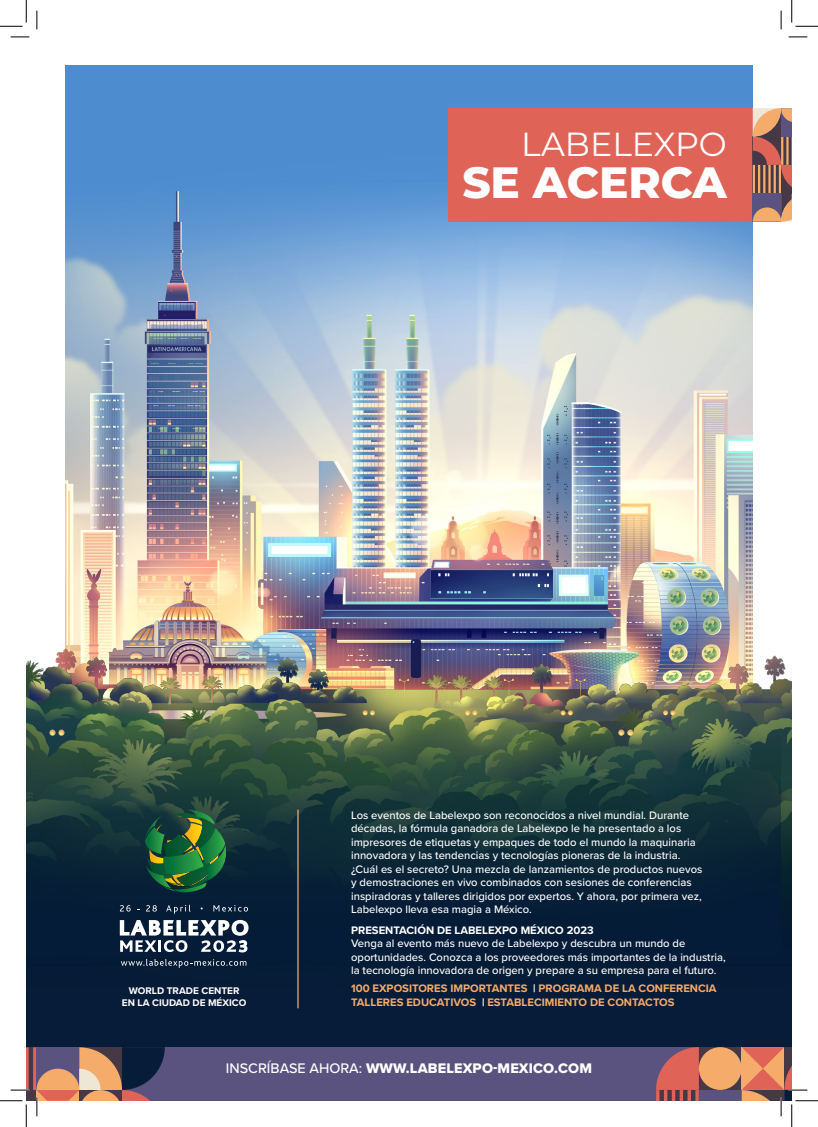
<style>
.page{position:relative;width:818px;height:1127px;background:#fff}
.page>*{position:absolute;margin:0;border:0;box-sizing:border-box;transform-origin:0 0}
.t1{font:800 43.75px "Montserrat";color:#fff}
.t2{font:33.38px "Montserrat";color:#fff}
.t3{font:14.38px "Proxima Nova Extrabld";letter-spacing:.01em;color:#fff}
.t4{font:500 11.25px/13.5px "Proxima Nova";color:#fff}
.t5{font:700 11.25px/13.5px "Proxima Nova";color:#f5ab69}
.t6{font:700 11.25px "Proxima Nova";color:#fff}
.t7{font:700 10px/12px "Proxima Nova";color:#fff;text-align:center}
.s1{color:#fff}
.s2{font-family:"Proxima Nova";font-weight:500}
</style>
<div class="page">
<img style="left:65px;top:65px;width:688px;height:413px">
<img style="left:26px;top:478px;width:766px;height:568px">
<svg style="left:26px;top:698px;width:755px;height:257px;background:#223c3d"></svg>
<div style="left:31px;top:1046px;width:761px;height:54px;background:#5a537f"></div>
<svg style="left:699px;top:1046px;width:42px;height:43px"></svg>
<div style="left:699px;top:1046px;width:42px;height:43px;background:#f5ab69;border-radius:50%"></div>
<svg style="left:656px;top:1046px;width:43px;height:54px"></svg>
<div style="left:448px;top:108px;width:305px;height:113px;background:#e06357"></div>
<svg style="left:753px;top:108px;width:39px;height:113px;background:#a37163"></svg>
<hr style="left:297px;top:809px;width:2px;height:199px;background:#f5ab69">
<svg style="left:145px;top:809px;width:85px;height:83px;background:#265e36"></svg>
<svg style="left:120px;top:904px;width:11px;height:7px"></svg>
<svg style="left:146px;top:904px;width:11px;height:7px"></svg>
<svg style="left:166px;top:904px;width:25px;height:9px"></svg>
<svg style="left:213px;top:904px;width:35px;height:7px"></svg>
<svg style="left:120px;top:919px;width:128px;height:33px"></svg>
<svg style="left:121px;top:958px;width:125px;height:9px"></svg>
<svg style="left:11px;top:36px;width:18px;height:2px"></svg>
<svg style="left:788px;top:36px;width:19px;height:2px"></svg>
<svg style="left:36px;top:11px;width:2px;height:18px"></svg>
<svg style="left:780px;top:11px;width:2px;height:18px"></svg>
<svg style="left:0;top:0;width:27px;height:27px"></svg>
<svg style="left:0;top:1046px;width:165px;height:80px"></svg>
<svg style="left:791px;top:0;width:27px;height:27px"></svg>
<svg style="left:741px;top:1046px;width:77px;height:80px"></svg>
<p class="t2" style="left:521px;top:121px;width:207px">LABELEXPO</p>
<p class="t1" style="left:462px;top:150px;width:266px">SE ACERCA</p>
<p class="t7" style="left:122px;top:984px;width:126px">WORLD TRADE CENTER<br>EN LA CIUDAD DE MÉXICO</p>
<p class="t4" style="left:351px;top:807px;width:353px">Los eventos de Labelexpo son reconocidos a nivel mundial. Durante décadas, la fórmula ganadora de Labelexpo le ha presentado a los impresores de etiquetas y empaques de todo el mundo la maquinaria innovadora y las tendencias y tecnologías pioneras de la industria. ¿Cuál es el secreto? Una mezcla de lanzamientos de productos nuevos y demostraciones en vivo combinados con sesiones de conferencias inspiradoras y talleres dirigidos por expertos. Y ahora, por primera vez, Labelexpo lleva esa magia a México.</p>
<p class="t6" style="left:351px;top:921px;width:244px">PRESENTACIÓN DE LABELEXPO MÉXICO 2023</p>
<p class="t4" style="left:351px;top:936px;width:376px">Venga al evento más nuevo de Labelexpo y descubra un mundo de oportunidades. Conozca a los proveedores más importantes de la industria, la tecnología innovadora de origen y prepare a su empresa para el futuro.</p>
<p class="t5" style="left:351px;top:981px;width:367px">100 EXPOSITORES IMPORTANTES <span class="s1">|</span> PROGRAMA DE LA CONFERENCIA<br>TALLERES EDUCATIVOS <span class="s1">|</span> ESTABLECIMIENTO DE CONTACTOS</p>
<p class="t3" style="left:226px;top:1056px;width:367px"><span class="s2">INSCRÍBASE AHORA:</span> WWW.LABELEXPO-MEXICO.COM</p>
</div>
